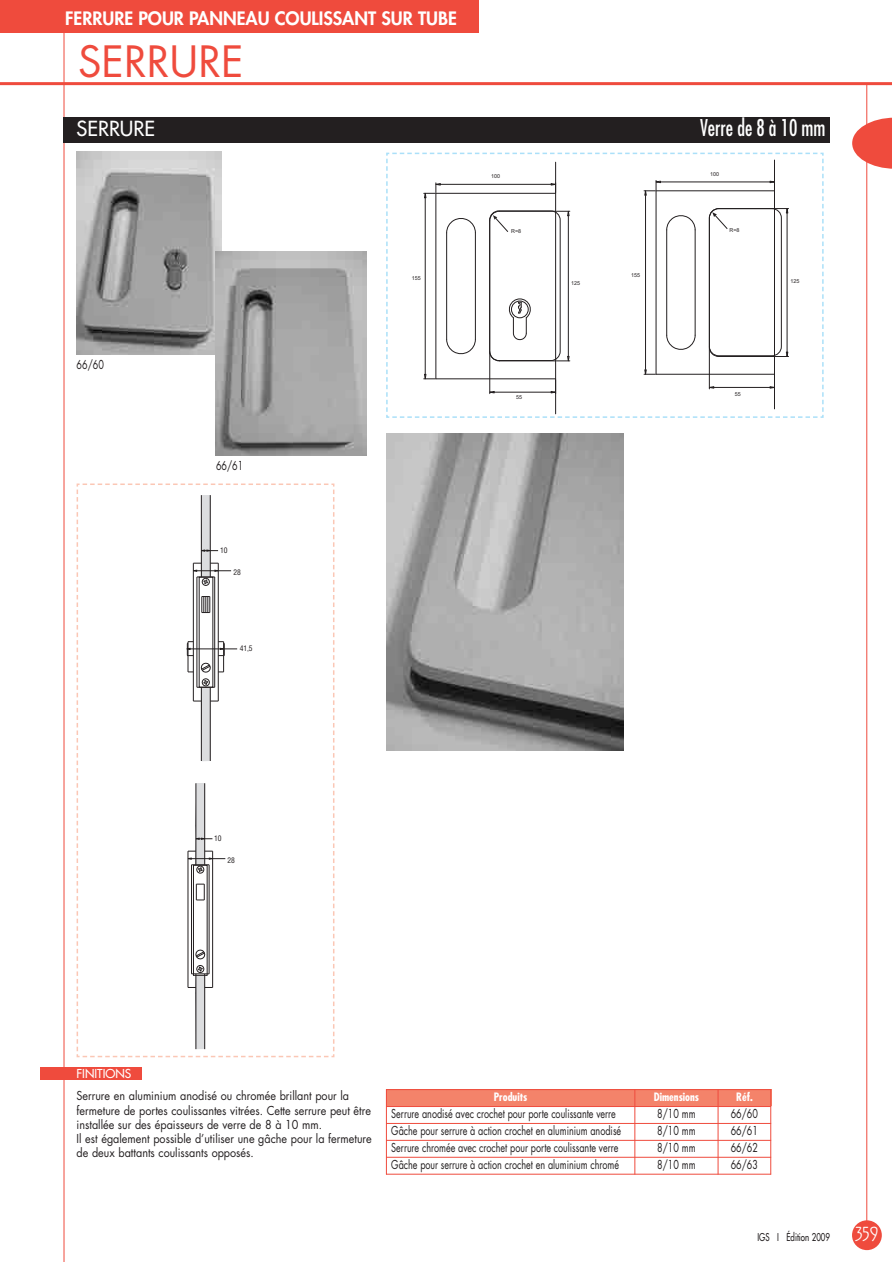
<style>
.page{position:relative;width:892px;height:1262px;background:#fff}
.page>*{position:absolute;margin:0;border:0;box-sizing:border-box;transform-origin:0 0}
.t1{font:42px "Futura";color:#ef4b3d}
.t2{font:condensed 22.5px "Futura";color:#fff;scale:.9 1}
.t3{font:20.25px "Futura";color:#fff}
.t4{font:800 18px "Futura";color:#fff}
.t5{font:condensed 18px "Kolo LP";color:#fff;scale:.9 1}
.t6{font:12px "Futura";color:#231f20;scale:.75 1}
.t7{font:12px/14.2px "Futura";color:#231f20;scale:.9 1}
.t8{font:12px "Futura";color:#fff}
.t9{font:700 condensed 11.25px "Futura";color:#fff}
.t10{font:10.5px "Futura";color:#231f20;scale:.75 1}
.t11{font:condensed 7.5px "Helvetica";letter-spacing:-.015em;color:#231f20}
.t12{font:5.4px "Arial";letter-spacing:-.005em;color:#231f20}
</style>
<div class="page">
<hr style="left:0;top:82px;width:891px;height:3px;background:#ef4b3d">
<div style="left:851px;top:1220px;width:30px;height:30px;background:#ef4b3d;border-radius:50%"></div>
<svg style="left:852px;top:118px;width:39px;height:51px"></svg>
<hr style="left:64px;top:30px;width:1px;height:1231px;background:#ef4b3d">
<hr style="left:866px;top:84px;width:1px;height:1141px;background:#ef4b3d">
<div style="left:0;top:0;width:478px;height:33px;background:#ef4b3d"></div>
<div style="left:64px;top:117px;width:765px;height:25px;background:#231f20"></div>
<img style="left:77px;top:152px;width:144px;height:202px">
<img style="left:215px;top:251px;width:151px;height:204px">
<img style="left:386px;top:433px;width:237px;height:317px">
<svg style="left:386px;top:152px;width:438px;height:266px"></svg>
<div style="left:40px;top:1066px;width:101px;height:13px;background:#ef4b3d"></div>
<div style="left:386px;top:1089px;width:248px;height:17px;background:#f4836a"></div>
<div style="left:634px;top:1089px;width:83px;height:17px;background:#f4836a"></div>
<div style="left:717px;top:1089px;width:53px;height:17px;background:#f4836a"></div>
<hr style="left:386px;top:1089px;width:1px;height:85px;background:#ef4b3d">
<hr style="left:634px;top:1089px;width:1px;height:85px;background:#ef4b3d">
<hr style="left:717px;top:1089px;width:1px;height:85px;background:#ef4b3d">
<hr style="left:770px;top:1089px;width:1px;height:85px;background:#ef4b3d">
<hr style="left:386px;top:1089px;width:384px;height:1px;background:#ef4b3d">
<hr style="left:386px;top:1106px;width:384px;height:1px;background:#ef4b3d">
<hr style="left:386px;top:1123px;width:384px;height:1px;background:#ef4b3d">
<hr style="left:386px;top:1139px;width:384px;height:1px;background:#ef4b3d">
<hr style="left:386px;top:1156px;width:384px;height:1px;background:#ef4b3d">
<hr style="left:386px;top:1173px;width:384px;height:1px;background:#ef4b3d">
<svg style="left:76px;top:483px;width:259px;height:575px"></svg>
<h3 class="t4" style="left:65px;top:7px;width:393px">FERRURE POUR PANNEAU COULISSANT SUR TUBE</h3>
<h1 class="t1" style="left:78px;top:35px;width:167px">SERRURE</h1>
<h3 class="t3" style="left:77px;top:116px;width:80px">SERRURE</h3>
<p class="t6" style="left:77px;top:357px;width:38px">66/60</p>
<p class="t6" style="left:216px;top:458px;width:38px">66/61</p>
<p class="t11" style="left:220px;top:545px;width:9px">10</p>
<p class="t11" style="left:233px;top:567px;width:9px">28</p>
<p class="t11" style="left:240px;top:644px;width:14px">41,5</p>
<p class="t11" style="left:214px;top:833px;width:9px">10</p>
<p class="t11" style="left:227px;top:855px;width:9px">28</p>
<p class="t12" style="left:411px;top:274px;width:10px">155</p>
<p class="t12" style="left:491px;top:173px;width:10px">100</p>
<p class="t12" style="left:511px;top:228px;width:12px">R=8</p>
<p class="t12" style="left:515px;top:394px;width:7px">55</p>
<p class="t12" style="left:571px;top:279px;width:10px">125</p>
<p class="t12" style="left:631px;top:272px;width:10px">155</p>
<h2 class="t2" style="left:700px;top:114px;width:141px">Verre de 8 à 10 mm</h2>
<p class="t12" style="left:709px;top:171px;width:10px">100</p>
<p class="t12" style="left:729px;top:227px;width:12px">R=8</p>
<p class="t12" style="left:734px;top:391px;width:7px">55</p>
<p class="t12" style="left:790px;top:278px;width:10px">125</p>
<p class="t8" style="left:77px;top:1065px;width:56px">FINITIONS</p>
<p class="t7" style="left:77px;top:1088px;width:329px">Serrure en aluminium anodisé ou chromée brillant pour la fermeture de portes coulissantes vitrées. Cette serrure peut être installée sur des épaisseurs de verre de 8 à 10 mm.<br>Il est également possible d’utiliser une gâche pour la fermeture de deux battants coulissants opposés.</p>
<p class="t9" style="left:493px;top:1090px;width:35px">Produits</p>
<p class="t9" style="left:653px;top:1090px;width:47px">Dimensions</p>
<p class="t9" style="left:735px;top:1090px;width:18px">Réf.</p>
<p class="t6" style="left:391px;top:1106px;width:301px">Serrure anodisé avec crochet pour porte coulissante verre</p>
<p class="t6" style="left:657px;top:1106px;width:53px">8/10 mm</p>
<p class="t6" style="left:730px;top:1106px;width:38px">66/60</p>
<p class="t6" style="left:391px;top:1123px;width:308px">Gâche pour serrure à action crochet en aluminium anodisé</p>
<p class="t6" style="left:657px;top:1123px;width:53px">8/10 mm</p>
<p class="t6" style="left:730px;top:1123px;width:38px">66/61</p>
<p class="t6" style="left:391px;top:1140px;width:304px">Serrure chromée avec crochet pour porte coulissante verre</p>
<p class="t6" style="left:657px;top:1140px;width:53px">8/10 mm</p>
<p class="t6" style="left:730px;top:1140px;width:38px">66/62</p>
<p class="t6" style="left:391px;top:1156px;width:305px">Gâche pour serrure à action crochet en aluminium chromé</p>
<p class="t6" style="left:657px;top:1156px;width:53px">8/10 mm</p>
<p class="t6" style="left:730px;top:1156px;width:38px">66/63</p>
<p class="t10" style="left:757px;top:1230px;width:98px">IGS I Édition 2009</p>
<h3 class="t5" style="left:854px;top:1224px;width:27px">359</h3>
</div>
